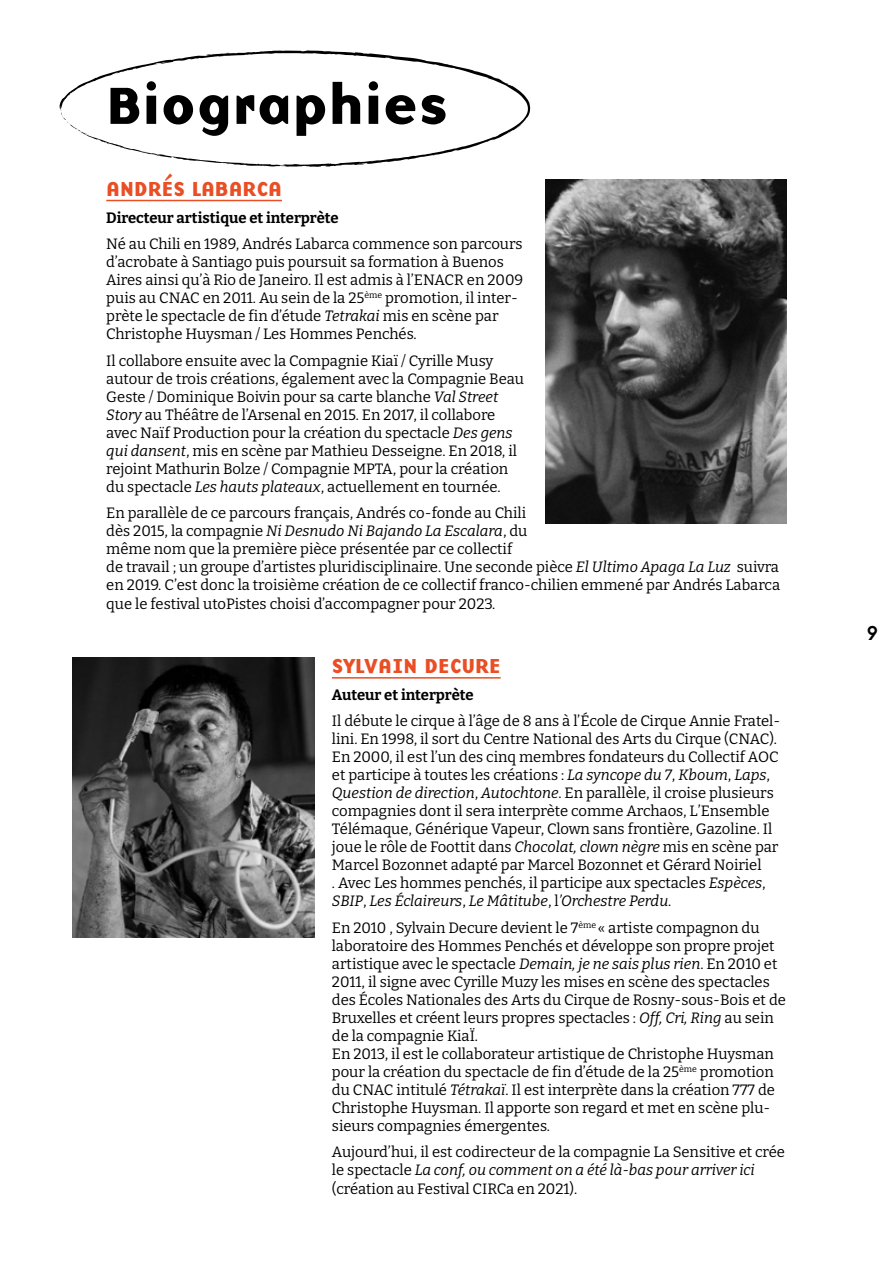
<style>
.page{position:relative;width:893px;height:1263px;background:#fff}
.page>*{position:absolute;margin:0;border:0;box-sizing:border-box;transform-origin:0 0}
.t1{font:54px "Base Nine B";color:#000}
.t2{font:21px "Base Nine B";color:#e94e24}
.t3{font:21px "Base Nine";color:#000}
.t4{font:15px/18px "Bitter";color:#000}
.t5{font:700 15px "Bitter";color:#000}
.s1{font-style:italic}
</style>
<div class="page">
<hr style="left:106px;top:200px;width:176px;height:1px;background:#e94e24">
<img style="left:546px;top:180px;width:241px;height:344px">
<hr style="left:332px;top:677px;width:169px;height:2px;background:#e94e24">
<svg style="left:59px;top:50px;width:471px;height:117px"></svg>
<svg style="left:154px;top:153px;width:4px;height:4px"></svg>
<svg style="left:414px;top:155px;width:4px;height:4px"></svg>
<svg style="left:276px;top:164px;width:8px;height:3px"></svg>
<svg style="left:60px;top:108px;width:9px;height:15px"></svg>
<svg style="left:78px;top:129px;width:11px;height:6px"></svg>
<svg style="left:105px;top:143px;width:7px;height:2px"></svg>
<svg style="left:122px;top:147px;width:15px;height:3px"></svg>
<svg style="left:430px;top:153px;width:9px;height:3px"></svg>
<img style="left:72px;top:657px;width:242px;height:281px">
<h1 class="t1" style="left:106px;top:63px;width:344px">Biographies</h1>
<h2 class="t2" style="left:106px;top:172px;width:177px">ANDRÉS LABARCA</h2>
<p class="t5" style="left:106px;top:208px;width:234px">Directeur artistique et interprète</p>
<p class="t4" style="left:106px;top:234px;width:418px">Né au Chili en 1989, Andrés Labarca commence son parcours d’acrobate à Santiago puis poursuit sa formation à Buenos Aires ainsi qu’à Rio de Janeiro. Il est admis à l’ENACR en 2009 puis au CNAC en 2011. Au sein de la 25<sup>ème</sup> promotion, il inter&shy;prète le spectacle de fin d’étude <span class="s1">Tetrakai</span> mis en scène par Christophe Huysman / Les Hommes Penchés.</p>
<p class="t4" style="left:106px;top:351px;width:419px">Il collabore ensuite avec la Compagnie Kiaï / Cyrille Musy autour de trois créations, également avec la Compagnie Beau Geste / Dominique Boivin pour sa carte blanche <span class="s1">Val Street Story</span> au Théâtre de l’Arsenal en 2015. En 2017, il collabore avec Naïf Production pour la création du spectacle <span class="s1">Des gens qui dansent</span>, mis en scène par Mathieu Desseigne. En 2018, il rejoint Mathurin Bolze / Compagnie MPTA, pour la création du spectacle <span class="s1">Les hauts plateaux</span>, actuellement en tournée.</p>
<p class="t4" style="left:106px;top:503px;width:675px">En parallèle de ce parcours français, Andrés co-fonde au Chili<br>dès 2015, la compagnie <span class="s1">Ni Desnudo Ni Bajando La Escalara</span>, du<br>même nom que la première pièce présentée par ce collectif<br>de travail ; un groupe d’artistes pluridisciplinaire. Une seconde pièce <span class="s1">El Ultimo Apaga La Luz</span> suivra en 2019. C’est donc la troisième création de ce collectif franco-chilien emmené par Andrés Labarca que le festival utoPistes choisi d’accompagner pour 2023.</p>
<h2 class="t2" style="left:332px;top:649px;width:170px">SYLVAIN DECURE</h2>
<p class="t5" style="left:332px;top:685px;width:143px">Auteur et interprète</p>
<p class="t4" style="left:332px;top:712px;width:450px">Il débute le cirque à l’âge de 8 ans à l’École de Cirque Annie Fratel&shy;lini. En 1998, il sort du Centre National des Arts du Cirque (CNAC).<br>En 2000, il est l’un des cinq membres fondateurs du Collectif AOC et participe à toutes les créations : <span class="s1">La syncope du 7</span>, <span class="s1">Kboum</span>, <span class="s1">Laps</span>, <span class="s1">Question de direction</span>, <span class="s1">Autochtone</span>. En parallèle, il croise plusieurs compagnies dont il sera interprète comme Archaos, L’Ensemble Télémaque, Générique Vapeur, Clown sans frontière, Gazoline. Il joue le rôle de Foottit dans <span class="s1">Chocolat, clown nègre</span> mis en scène par Marcel Bozonnet adapté par Marcel Bozonnet et Gérard Noiriel<br>. Avec Les hommes penchés, il participe aux spectacles <span class="s1">Espèces</span>, <span class="s1">SBIP</span>, <span class="s1">Les Éclaireurs</span>, <span class="s1">Le Mâtitube</span>, l<span class="s1">’Orchestre Perdu</span>.</p>
<p class="t4" style="left:332px;top:918px;width:455px">En 2010 , Sylvain Decure devient le 7<sup>ème</sup> « artiste compagnon du laboratoire des Hommes Penchés et développe son propre projet artistique avec le spectacle <span class="s1">Demain, je ne sais plus rien</span>. En 2010 et 2011, il signe avec Cyrille Muzy les mises en scène des spectacles des Écoles Nationales des Arts du Cirque de Rosny-sous-Bois et de Bruxelles et créent leurs propres spectacles : <span class="s1">Off, Cri, Ring</span> au sein de la compagnie KiaÏ.<br>En 2013, il est le collaborateur artistique de Christophe Huysman pour la création du spectacle de fin d’étude de la 25<sup>ème</sup> promotion du CNAC intitulé <span class="s1">Tétrakaï</span>. Il est interprète dans la création 777 de Christophe Huysman. Il apporte son regard et met en scène plu&shy;sieurs compagnies émergentes.</p>
<p class="t4" style="left:332px;top:1143px;width:455px">Aujourd’hui, il est codirecteur de la compagnie La Sensitive et crée le spectacle <span class="s1">La conf, ou comment on a été là-bas pour arriver ici </span>(création au Festival CIRCa en 2021).</p>
<h2 class="t3" style="left:865px;top:617px;width:16px">9</h2>
</div>
